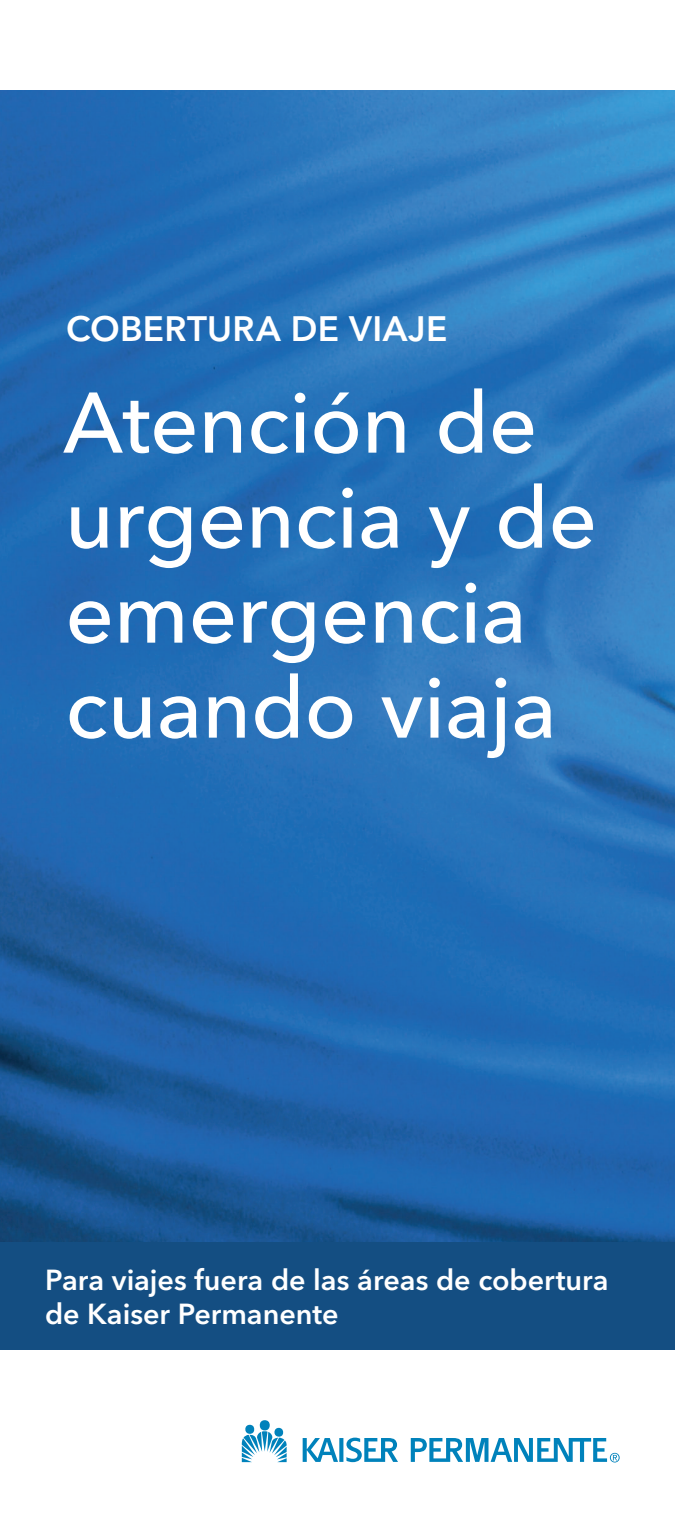
<style>
.page{position:relative;width:675px;height:1530px;background:#fff}
.page>*{position:absolute;margin:0;border:0;box-sizing:border-box;transform-origin:0 0}
.t1{font:500 85px/95px "Avenir Next LT Pro";letter-spacing:-.005em;color:#fff}
.Body_text_2{font:600 35px "Avenir Next LT Pro";letter-spacing:.01em;color:#fff}
.t2{font:600 28.75px/34.5px "Avenir Next LT Pro";color:#fff}
</style>
<div class="page">
<img style="left:0;top:90px;width:675px;height:1152px">
<svg style="left:242px;top:1424px;width:45px;height:38px"></svg>
<div style="left:260px;top:1420px;width:10px;height:11px;background:#0082bb;border-radius:50%"></div>
<svg style="left:339px;top:1438px;width:4px;height:24px"></svg>
<svg style="left:303px;top:1438px;width:35px;height:24px"></svg>
<svg style="left:346px;top:1438px;width:52px;height:24px"></svg>
<svg style="left:411px;top:1438px;width:209px;height:25px"></svg>
<div style="left:0;top:1242px;width:675px;height:108px;background:#144e82"></div>
<p class="Body_text_2" style="left:66px;top:308px;width:383px">COBERTURA DE VIAJE</p>
<p class="t1" style="left:63px;top:375px;width:536px">Atención de urgencia y de emergencia cuando viaja</p>
<p class="t2" style="left:45px;top:1263px;width:565px">Para viajes fuera de las áreas de cobertura de Kaiser Permanente</p>
</div>
